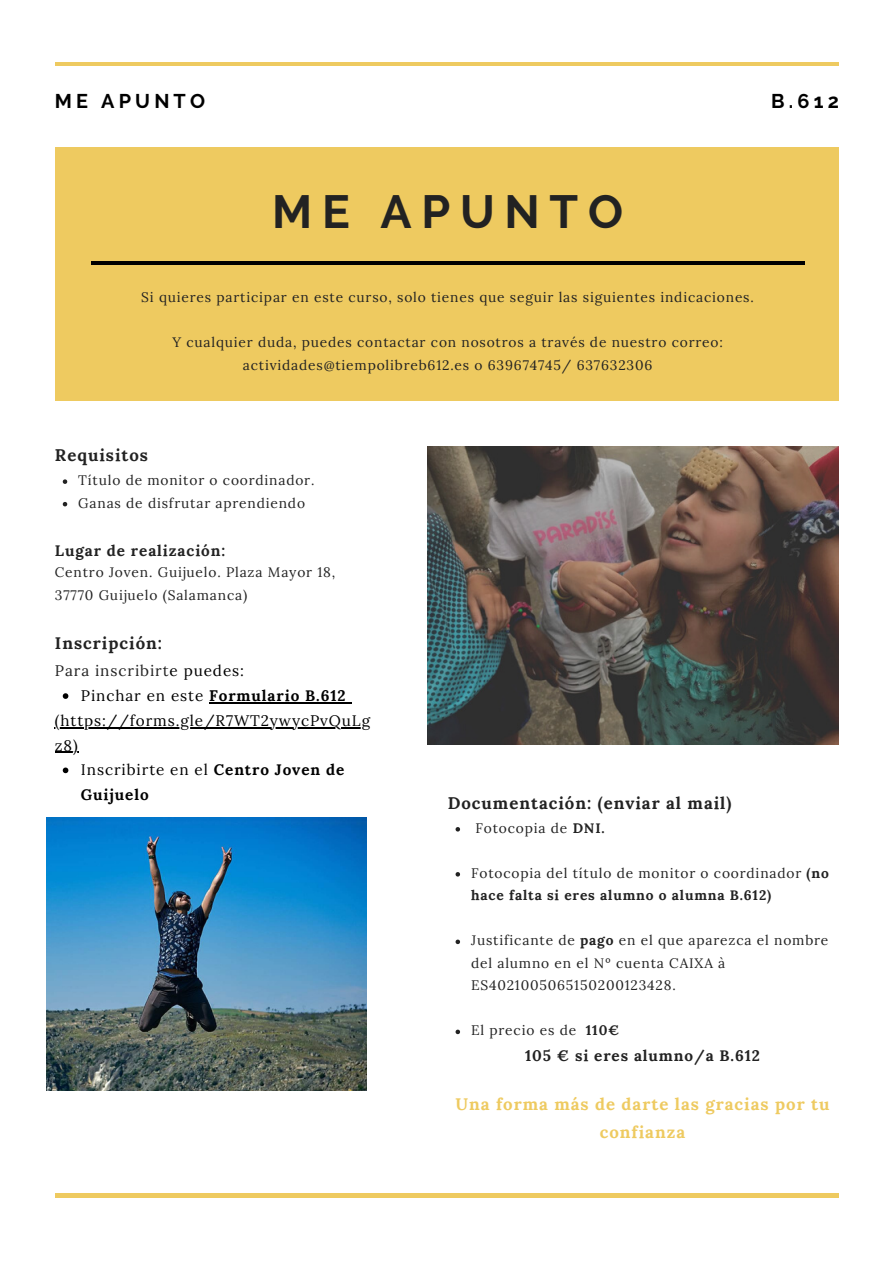
<style>
.page{position:relative;width:893px;height:1264px;background:#fff}
.page>*{position:absolute;margin:0;border:0;box-sizing:border-box;transform-origin:0 0}
.t1{font:700 46.35px "Raleway";letter-spacing:.21em;color:#222}
.t2{font:700 19.8px "Raleway";letter-spacing:.21em;color:#000}
.t3{font:700 16.8px "Lora";letter-spacing:.06em;color:#222}
.t4{font:700 16.8px/28.2px "Lora";letter-spacing:.06em;color:#eeca60;text-align:center}
.t5{font:700 15.3px/24.8px "Lora";letter-spacing:.06em;color:#000}
.t6{font:700 15.3px "Lora";letter-spacing:.06em;color:#222}
.t7{font:15.3px/24.8px "Lora";letter-spacing:.06em;color:#000}
.t8{font:15.3px "Lora";letter-spacing:.06em;color:#222}
.t9{font:13.8px/22.5px "Lora";letter-spacing:.06em;color:#222}
.s1{color:#000}
.s2{font-weight:400}
.s3{font-weight:700}
</style>
<div class="page">
<hr style="left:55px;top:62px;width:783px;height:4px;background:#eeca60">
<div style="left:55px;top:148px;width:783px;height:253px;background:#eeca60"></div>
<hr style="left:91px;top:261px;width:713px;height:3px;background:#000">
<hr style="left:55px;top:1193px;width:783px;height:4px;background:#eeca60">
<svg style="left:63px;top:479px;width:4px;height:5px"></svg>
<svg style="left:63px;top:502px;width:4px;height:4px"></svg>
<svg style="left:63px;top:693px;width:5px;height:6px"></svg>
<hr style="left:209px;top:702px;width:137px;height:1px;background:#000">
<hr style="left:55px;top:727px;width:316px;height:1px;background:#000">
<hr style="left:55px;top:751px;width:24px;height:2px;background:#000">
<svg style="left:63px;top:767px;width:5px;height:6px"></svg>
<img style="left:427px;top:446px;width:411px;height:298px">
<img style="left:47px;top:817px;width:319px;height:273px">
<svg style="left:455px;top:827px;width:5px;height:4px"></svg>
<svg style="left:455px;top:872px;width:5px;height:4px"></svg>
<svg style="left:455px;top:939px;width:5px;height:5px"></svg>
<svg style="left:455px;top:1029px;width:5px;height:5px"></svg>
<p class="t2" style="left:55px;top:89px;width:152px">ME APUNTO</p>
<p class="t2" style="left:771px;top:89px;width:69px">B.612</p>
<p class="t1" style="left:272px;top:185px;width:352px">ME APUNTO</p>
<p class="t9" style="left:141px;top:286px;width:614px">Si quieres participar en este curso, solo tienes que seguir las siguientes indicaciones.</p>
<p class="t9" style="left:172px;top:331px;width:552px">Y cualquier duda, puedes contactar con nosotros a través de nuestro correo:</p>
<p class="t9" style="left:243px;top:353px;width:411px">actividades@tiempolibreb612.es o 639674745/ 637632306</p>
<p class="t3" style="left:55px;top:444px;width:95px">Requisitos</p>
<p class="t9" style="left:78px;top:468px;width:238px">Título de monitor o coordinador.</p>
<p class="t9" style="left:78px;top:491px;width:228px">Ganas de disfrutar aprendiendo</p>
<p class="t6" style="left:55px;top:540px;width:172px">Lugar de realización:</p>
<p class="t9" style="left:55px;top:561px;width:282px">Centro Joven. Guijuelo. Plaza Mayor 18,<br>37770 Guijuelo (Salamanca)</p>
<p class="t3" style="left:55px;top:632px;width:109px">Inscripción:</p>
<p class="t8" style="left:55px;top:661px;width:191px">Para inscribirt<span class="s1">e puedes:</span></p>
<p class="t5" style="left:81px;top:683px;width:266px"><span class="s2">Pinchar en este</span> Formulario B.612</p>
<p class="t7" style="left:55px;top:708px;width:317px">(https://forms.gle/R7WT2ywycPvQuLg z8)</p>
<p class="t5" style="left:81px;top:757px;width:265px"><span class="s2">Inscribirte en el</span> Centro Joven de<br>Guijuelo</p>
<p class="t3" style="left:447px;top:792px;width:285px">Documentación: (enviar al mail)</p>
<p class="t9" style="left:475px;top:816px;width:131px">Fotocopia de <span class="s3">DNI.</span></p>
<p class="t9" style="left:471px;top:861px;width:359px">Fotocopia del título de monitor o coordinador <span class="s3">(no hace falta si eres alumno o alumna B.612)</span></p>
<p class="t9" style="left:471px;top:928px;width:359px">Justificante de <span class="s3">pago</span> en el que aparezca el nombre del alumno en el Nº cuenta CAIXA à<br>ES4021005065150200123428.</p>
<p class="t9" style="left:471px;top:1018px;width:150px">El precio es de <span class="s3">110€</span></p>
<p class="t6" style="left:525px;top:1045px;width:236px">105 € si eres alumno/a B.612</p>
<p class="t4" style="left:455px;top:1089px;width:375px">Una forma más de darte las gracias por tu confianza</p>
</div>
